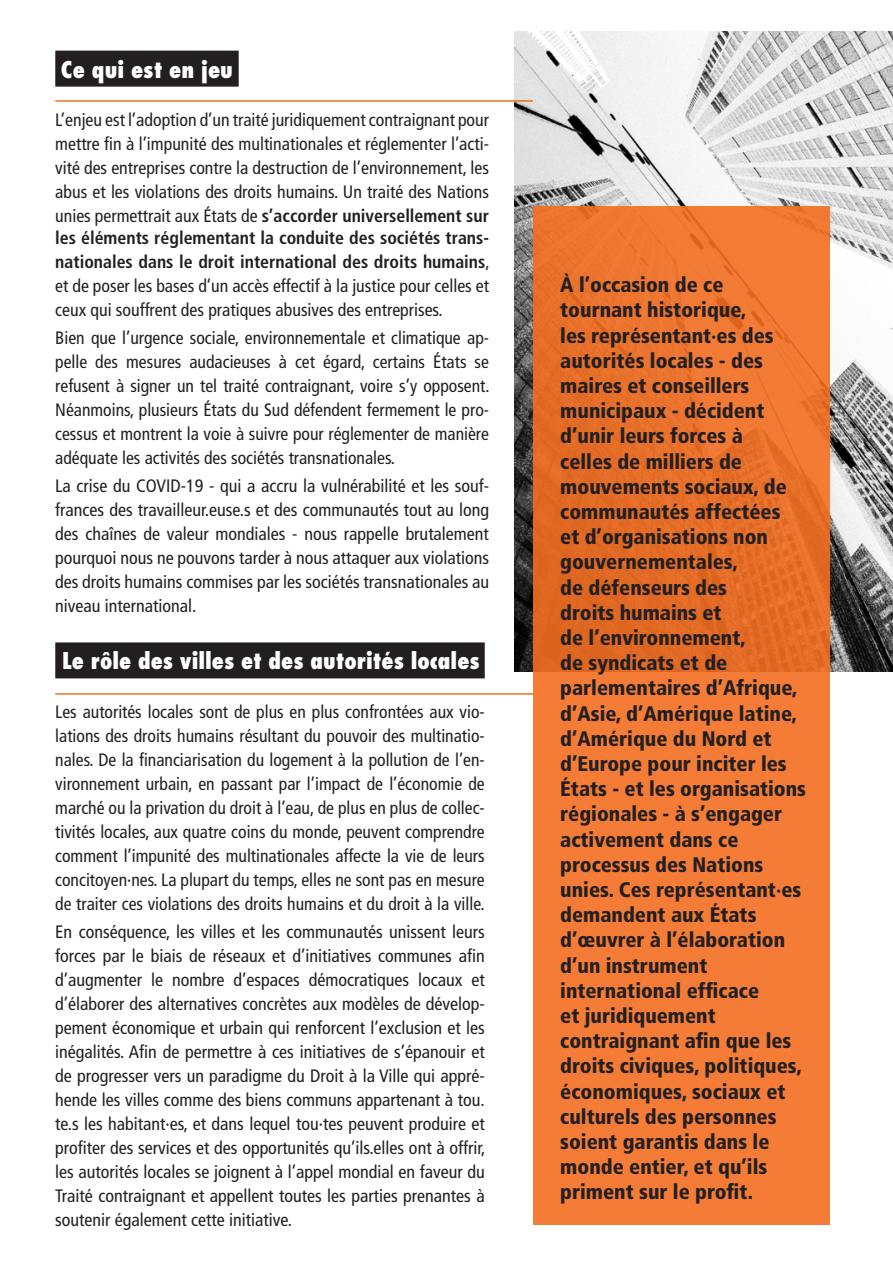
<style>
.page{position:relative;width:893px;height:1263px;background:#fff}
.page>*{position:absolute;margin:0;border:0;box-sizing:border-box;transform-origin:0 0}
.t1{font:800 condensed 22.5px "Futura";color:#fff}
.Style_de_paragraphe{font:900 condensed 21px/25.2px "Frutiger";color:#231f20}
.Style_de_paragraphe-2{font:condensed 18px/24px "Frutiger";color:#231f20;text-align:justify}
.s1{font-weight:700}
</style>
<div class="page">
<img style="left:514px;top:32px;width:379px;height:640px">
<svg style="left:533px;top:207px;width:296px;height:1018px;background:#ee7631"></svg>
<div style="left:55px;top:51px;width:184px;height:36px;background:#231f20"></div>
<div style="left:55px;top:642px;width:430px;height:36px;background:#231f20"></div>
<hr style="left:55px;top:100px;width:478px;height:2px;background:#f36e21">
<hr style="left:55px;top:693px;width:478px;height:2px;background:#f36e21">
<p class="t1" style="left:61px;top:55px;width:174px">Ce qui est en jeu</p>
<p class="Style_de_paragraphe-2" style="left:55px;top:108px;width:435px">L’enjeu est l’adoption d’un traité juridiquement contraignant pour mettre fin à l’impunité des multinationales et réglementer l’acti&shy;vité des entreprises contre la destruction de l’environnement, les abus et les violations des droits humains. Un traité des Nations unies permettrait aux États de <span class="s1">s’accorder universellement sur</span></p>
<p class="Style_de_paragraphe-2" style="left:55px;top:225px;width:436px"><span class="s1">les éléments réglementant la conduite des sociétés trans&shy;nationales dans le droit international des droits humains</span>, et de poser les bases d’un accès effectif à la justice pour celles et ceux qui souffrent des pratiques abusives des entreprises.</p>
<p class="Style_de_paragraphe-2" style="left:55px;top:326px;width:436px">Bien que l’urgence sociale, environnementale et climatique ap&shy;pelle des mesures audacieuses à cet égard, certains États se refusent à signer un tel traité contraignant, voire s’y opposent.<br>Néanmoins, plusieurs États du Sud défendent fermement le pro&shy;cessus et montrent la voie à suivre pour réglementer de manière adéquate les activités des sociétés transnationales.</p>
<p class="Style_de_paragraphe-2" style="left:55px;top:474px;width:435px">La crise du COVID-19 - qui a accru la vulnérabilité et les souf&shy;frances des travailleur.euse.s et des communautés tout au long des chaînes de valeur mondiales - nous rappelle brutalement pourquoi nous ne pouvons tarder à nous attaquer aux violations des droits humains commises par les sociétés transnationales au niveau international.</p>
<p class="t1" style="left:62px;top:647px;width:419px">Le rôle des villes et des autorités locales</p>
<p class="Style_de_paragraphe-2" style="left:55px;top:700px;width:431px">Les autorités locales sont de plus en plus confrontées aux vio&shy;lations des droits humains résultant du pouvoir des multinatio&shy;nales. De la financiarisation du logement à la pollution de l’en&shy;vironnement urbain, en passant par l’impact de l’économie de marché ou la privation du droit à l’eau, de plus en plus de collec&shy;tivités locales, aux quatre coins du monde, peuvent comprendre comment l’impunité des multinationales affecte la vie de leurs concitoyen·nes. La plupart du temps, elles ne sont pas en mesure de traiter ces violations des droits humains et du droit à la ville.</p>
<p class="Style_de_paragraphe-2" style="left:55px;top:920px;width:432px">En conséquence, les villes et les communautés unissent leurs forces par le biais de réseaux et d’initiatives communes afin d’augmenter le nombre d’espaces démocratiques locaux et d’élaborer des alternatives concrètes aux modèles de dévelop&shy;pement économique et urbain qui renforcent l’exclusion et les inégalités. Afin de permettre à ces initiatives de s’épanouir et de progresser vers un paradigme du Droit à la Ville qui appré&shy;hende les villes comme des biens communs appartenant à tou. te.s les habitant·es, et dans lequel tou·tes peuvent produire et profiter des services et des opportunités qu’ils.elles ont à offrir, les autorités locales se joignent à l’appel mondial en faveur du Traité contraignant et appellent toutes les parties prenantes à soutenir également cette initiative.</p>
<p class="Style_de_paragraphe" style="left:560px;top:272px;width:247px">À l’occasion de ce tournant historique,<br>les représentant·es des autorités locales - des maires et conseillers municipaux - décident d’unir leurs forces à<br>celles de milliers de mouvements sociaux, de communautés affectées<br>et d’organisations non gouvernementales,<br>de défenseurs des<br>droits humains et<br>de l’environnement,<br>de syndicats et de parlementaires d’Afrique, d’Asie, d’Amérique latine, d’Amérique du Nord et d’Europe pour inciter les<br>États - et les organisations régionales - à s’engager activement dans ce processus des Nations unies. Ces représentant·es demandent aux États d’œuvrer à l’élaboration d’un instrument international efficace<br>et juridiquement contraignant afin que les droits civiques, politiques, économiques, sociaux et culturels des personnes soient garantis dans le monde entier, et qu’ils priment sur le profit.</p>
</div>
